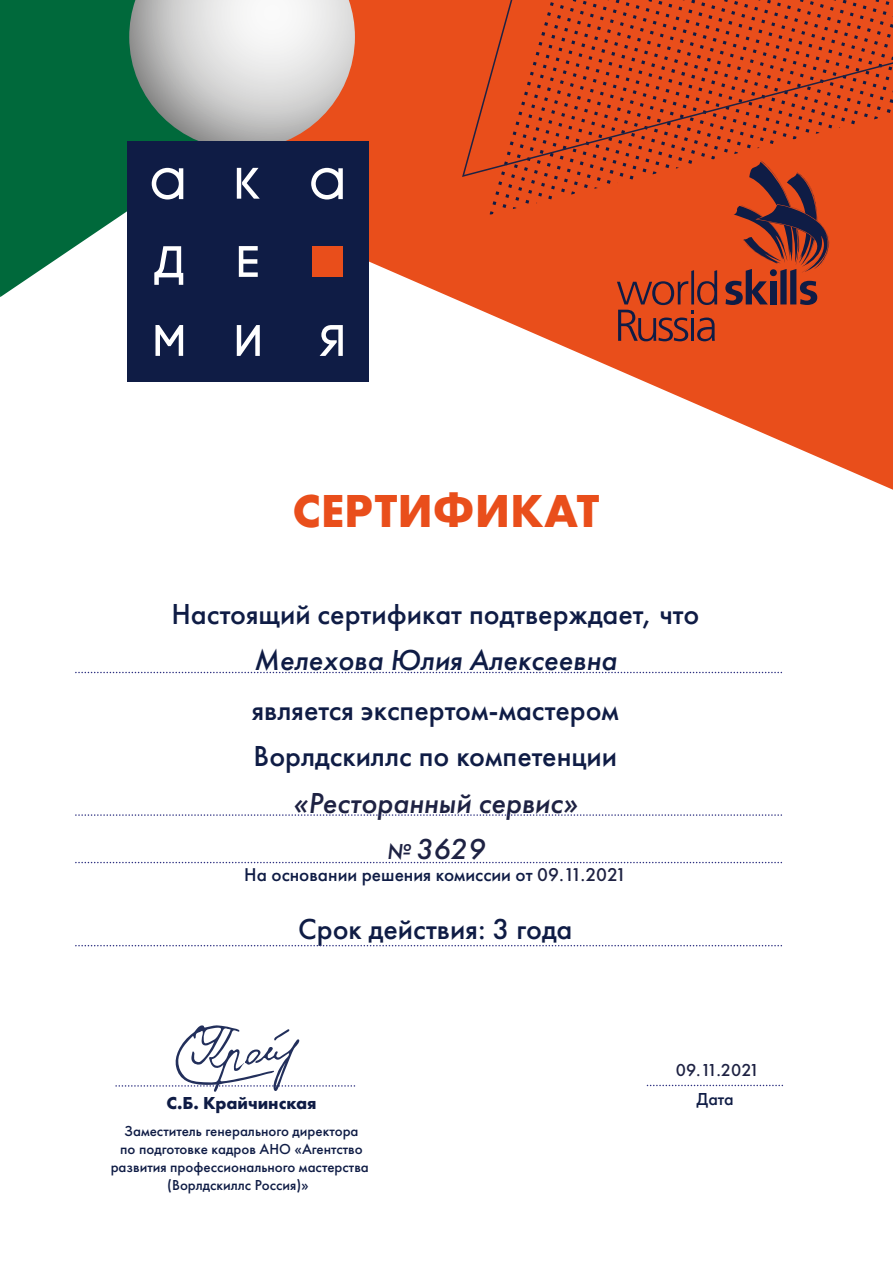
<style>
.page{position:relative;width:893px;height:1263px;background:#fff}
.page>*{position:absolute;margin:0;border:0;box-sizing:border-box;transform-origin:0 0}
.t1{font:700 48px "Futura PT";color:#e94e1b}
.t2{font:500 30px/46.5px "Futura PT";color:#0f1c45}
.t3{font:italic 500 30px/46.5px "Futura PT";color:#1e2243;text-align:center}
.t4{font:italic 500 30px "Futura PT";color:#0f1c45}
.t5{font:500 19.2px "Futura PT";color:#0f1c45}
.t6{font:700 18px "Futura PT";color:#0f1c45}
.t7{font:500 18px "Futura PT";color:#1e2243}
.t8{font:500 18px "Futura PT";color:#0f1c45}
.t9{font:500 15px/18px "Futura PT";color:#0f1c45;text-align:center}
.s1{font-size:22.5px}
.s2{color:#1e2243}
</style>
<div class="page">
<svg style="left:76px;top:945px;width:706px;height:1px"></svg>
<svg style="left:127px;top:0;width:766px;height:490px;fill:#e94e1b"></svg>
<svg style="left:76px;top:862px;width:706px;height:1px"></svg>
<svg style="left:76px;top:814px;width:706px;height:2px"></svg>
<svg style="left:76px;top:672px;width:706px;height:1px"></svg>
<svg style="left:647px;top:1085px;width:136px;height:1px"></svg>
<div style="left:490px;top:178px;width:403px;height:37px;background:#e94e1b"></div>
<svg style="left:461px;top:0;width:432px;height:178px;background:#d74a1e"></svg>
<svg style="left:0;top:0;width:129px;height:297px;background:#247e56"></svg>
<svg style="left:725px;top:161px;width:109px;height:144px;background:#a13d28"></svg>
<div style="left:770px;top:269px;width:7px;height:7px;background:#0f1c45;border-radius:50%"></div>
<svg style="left:617px;top:270px;width:100px;height:71px;background:#b44125"></svg>
<svg style="left:129px;top:0;width:226px;height:141px;background:#c4c1ba"></svg>
<div style="left:127px;top:141px;width:241px;height:240px;background:#0f1c45"></div>
<svg style="left:152px;top:168px;width:191px;height:188px"></svg>
<svg style="left:116px;top:1025px;width:239px;height:67px"></svg>
<h1 class="t1" style="left:292px;top:480px;width:308px">СЕРТИФИКАТ</h1>
<h2 class="t2" style="left:171px;top:591px;width:529px">Настоящий сертификат подтверждает, что</h2>
<h2 class="t4" style="left:254px;top:642px;width:364px">Мелехова Юлия Алексеевна</h2>
<h2 class="t2" style="left:252px;top:687px;width:369px">является экспертом-мастером<br>Ворлдскиллс по компетенции</h2>
<h2 class="t3" style="left:293px;top:780px;width:287px">«Ресторанный сервис» <span class="s1">№</span> 3629</h2>
<p class="t5" style="left:244px;top:863px;width:384px">На основании решения комиссии от <span class="s2">09.11.2021</span></p>
<h2 class="t2" style="left:298px;top:906px;width:276px">Срок действия: 3 года</h2>
<p class="t6" style="left:166px;top:1091px;width:152px">С.Б. Крайчинская</p>
<p class="t9" style="left:111px;top:1122px;width:260px">Заместитель генерального директора<br>по подготовке кадров АНО «Агентство развития профессионального мастерства (Ворлдскиллс Россия)»</p>
<p class="t7" style="left:676px;top:1059px;width:85px">09.11.2021</p>
<p class="t8" style="left:697px;top:1088px;width:39px">Дата</p>
</div>
